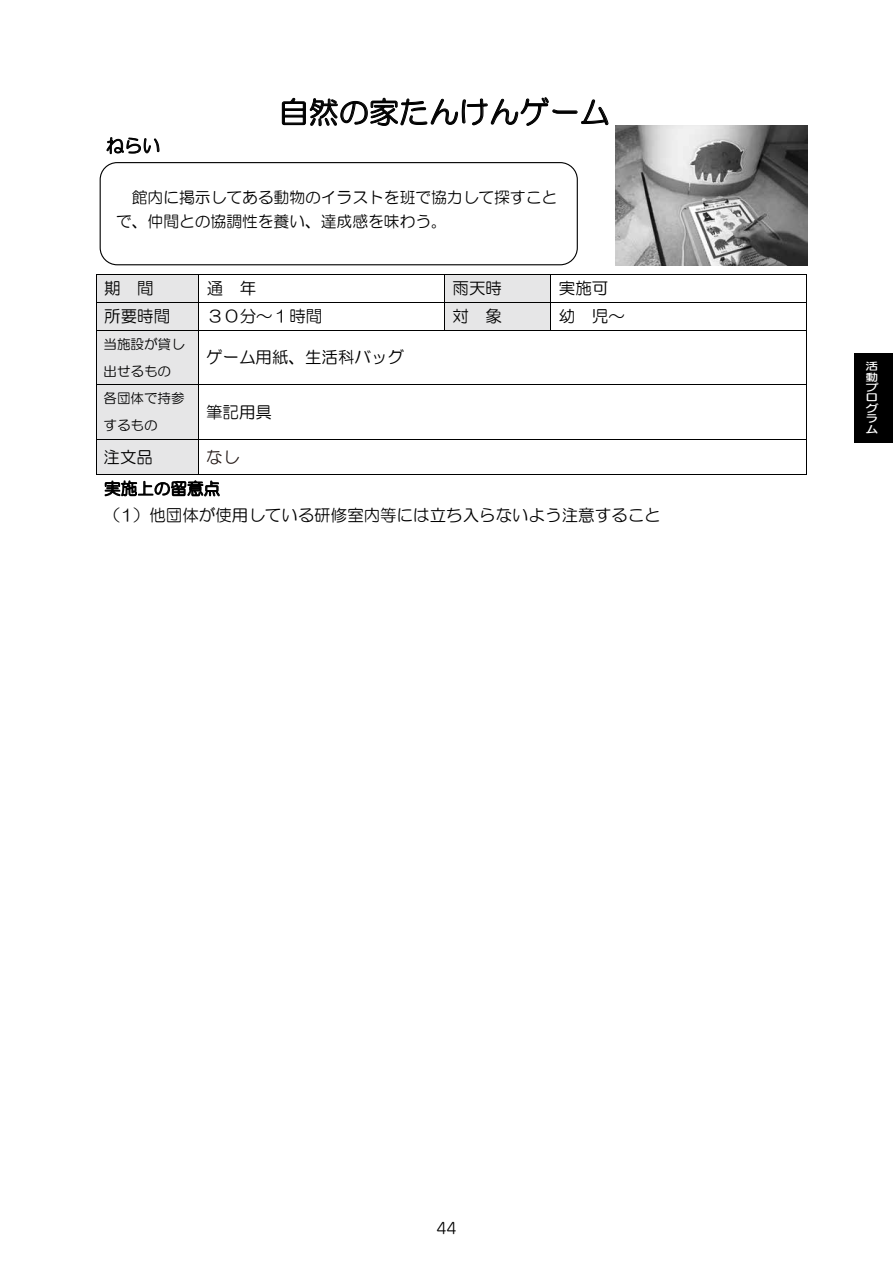
<style>
.page{position:relative;width:893px;height:1263px;background:#fff}
.page>*{position:absolute;margin:0;border:0;box-sizing:border-box;transform-origin:0 0}
.t1{font:30px "HG Maru Gothic MPRO";letter-spacing:.005em;color:#000}
.t2{font:18px "HG Maru Gothic MPRO";color:#000}
.t3{font:16.5px/31.3px "HG Maru Gothic MPRO";color:#000}
.t4{font:16.5px "HG Maru Gothic MPRO";color:#241916}
.t5{font:15.75px/24.2px "HG Maru Gothic MPRO";color:#000}
.t6{font:15.45px "Seurat Pro M";color:#000}
.t7{font:13.5px/27px "HG Maru Gothic MPRO";color:#000}
.t8{font:10.2px/10.4px "Seurat Pro DB";color:#fff;scale:1.25 1}
</style>
<div class="page">
<svg style="left:281px;top:97px;width:328px;height:30px"></svg>
<div style="left:97px;top:275px;width:101px;height:27px;background:#e6e6e7"></div>
<div style="left:445px;top:275px;width:105px;height:27px;background:#e6e6e7"></div>
<hr style="left:97px;top:274px;width:101px;height:1px;background:#000">
<hr style="left:199px;top:274px;width:245px;height:1px;background:#000">
<hr style="left:445px;top:274px;width:106px;height:1px;background:#000">
<hr style="left:551px;top:274px;width:255px;height:1px;background:#000">
<div style="left:97px;top:303px;width:101px;height:27px;background:#e6e6e7"></div>
<div style="left:445px;top:303px;width:105px;height:27px;background:#e6e6e7"></div>
<hr style="left:97px;top:302px;width:101px;height:1px;background:#000">
<hr style="left:199px;top:302px;width:245px;height:1px;background:#000">
<hr style="left:445px;top:302px;width:106px;height:1px;background:#000">
<hr style="left:551px;top:302px;width:255px;height:1px;background:#000">
<div style="left:97px;top:330px;width:101px;height:54px;background:#e6e6e7"></div>
<svg style="left:96px;top:274px;width:1px;height:56px"></svg>
<hr style="left:97px;top:330px;width:101px;height:1px;background:#000">
<svg style="left:198px;top:274px;width:1px;height:56px"></svg>
<hr style="left:199px;top:330px;width:245px;height:1px;background:#000">
<svg style="left:444px;top:274px;width:1px;height:57px"></svg>
<hr style="left:445px;top:330px;width:106px;height:1px;background:#000">
<hr style="left:551px;top:330px;width:255px;height:1px;background:#000">
<svg style="left:806px;top:274px;width:1px;height:56px"></svg>
<hr style="left:96px;top:330px;width:1px;height:54px;background:#000">
<hr style="left:198px;top:330px;width:1px;height:54px;background:#000">
<hr style="left:806px;top:330px;width:1px;height:54px;background:#000">
<div style="left:97px;top:385px;width:101px;height:54px;background:#e6e6e7"></div>
<hr style="left:97px;top:384px;width:101px;height:1px;background:#000">
<hr style="left:199px;top:384px;width:607px;height:1px;background:#000">
<hr style="left:96px;top:385px;width:1px;height:54px;background:#000">
<hr style="left:198px;top:385px;width:1px;height:54px;background:#000">
<hr style="left:806px;top:385px;width:1px;height:54px;background:#000">
<div style="left:97px;top:440px;width:101px;height:34px;background:#e6e6e7"></div>
<hr style="left:97px;top:439px;width:101px;height:1px;background:#000">
<hr style="left:199px;top:439px;width:607px;height:1px;background:#000">
<hr style="left:96px;top:440px;width:1px;height:34px;background:#000">
<hr style="left:97px;top:474px;width:101px;height:1px;background:#000">
<hr style="left:198px;top:440px;width:1px;height:34px;background:#000">
<hr style="left:199px;top:474px;width:607px;height:1px;background:#000">
<hr style="left:806px;top:440px;width:1px;height:34px;background:#000">
<svg style="left:105px;top:474px;width:115px;height:22px"></svg>
<svg style="left:107px;top:137px;width:52px;height:17px"></svg>
<div style="left:100px;top:162px;width:478px;height:103px;border:1px solid #000;border-radius:17px"></div>
<img style="left:616px;top:125px;width:192px;height:140px">
<div style="left:855px;top:353px;width:38px;height:89px;background:#000"></div>
<h1 class="t1" style="left:279px;top:97px;width:332px">自然の家たんけんゲーム</h1>
<p class="t2" style="left:106px;top:137px;width:56px">ねらい</p>
<p class="t5" style="left:116px;top:185px;width:443px;text-indent:16px">館内に掲示してある動物のイラストを班で協力して探すことで、仲間との協調性を養い、達成感を味わう。</p>
<p class="t3" style="left:104px;top:273px;width:51px">期 間</p>
<p class="t3" style="left:207px;top:273px;width:51px">通 年</p>
<p class="t3" style="left:453px;top:273px;width:51px">雨天時</p>
<p class="t3" style="left:559px;top:273px;width:51px">実施可</p>
<p class="t3" style="left:104px;top:300px;width:67px">所要時間</p>
<p class="t3" style="left:207px;top:300px;width:117px">３０分～１時間</p>
<p class="t3" style="left:453px;top:300px;width:51px">対 象</p>
<p class="t3" style="left:559px;top:300px;width:67px">幼 児～</p>
<p class="t7" style="left:104px;top:330px;width:82px">当施設が貸し出せるもの</p>
<p class="t3" style="left:206px;top:342px;width:199px">ゲーム用紙、生活科バッグ</p>
<p class="t7" style="left:104px;top:385px;width:82px">各団体で持参するもの</p>
<p class="t3" style="left:206px;top:396px;width:67px">筆記用具</p>
<p class="t3" style="left:104px;top:441px;width:118px">注文品<br>実施上の留意点</p>
<p class="t3" style="left:104px;top:500px;width:558px">（1）他団体が使用している研修室内等には立ち入らないよう注意すること</p>
<p class="t4" style="left:206px;top:449px;width:34px">なし</p>
<p class="t8" style="left:865px;top:361px;width:12px">活動プログラム</p>
<p class="t6" style="left:436px;top:1218px;width:22px">44</p>
</div>
